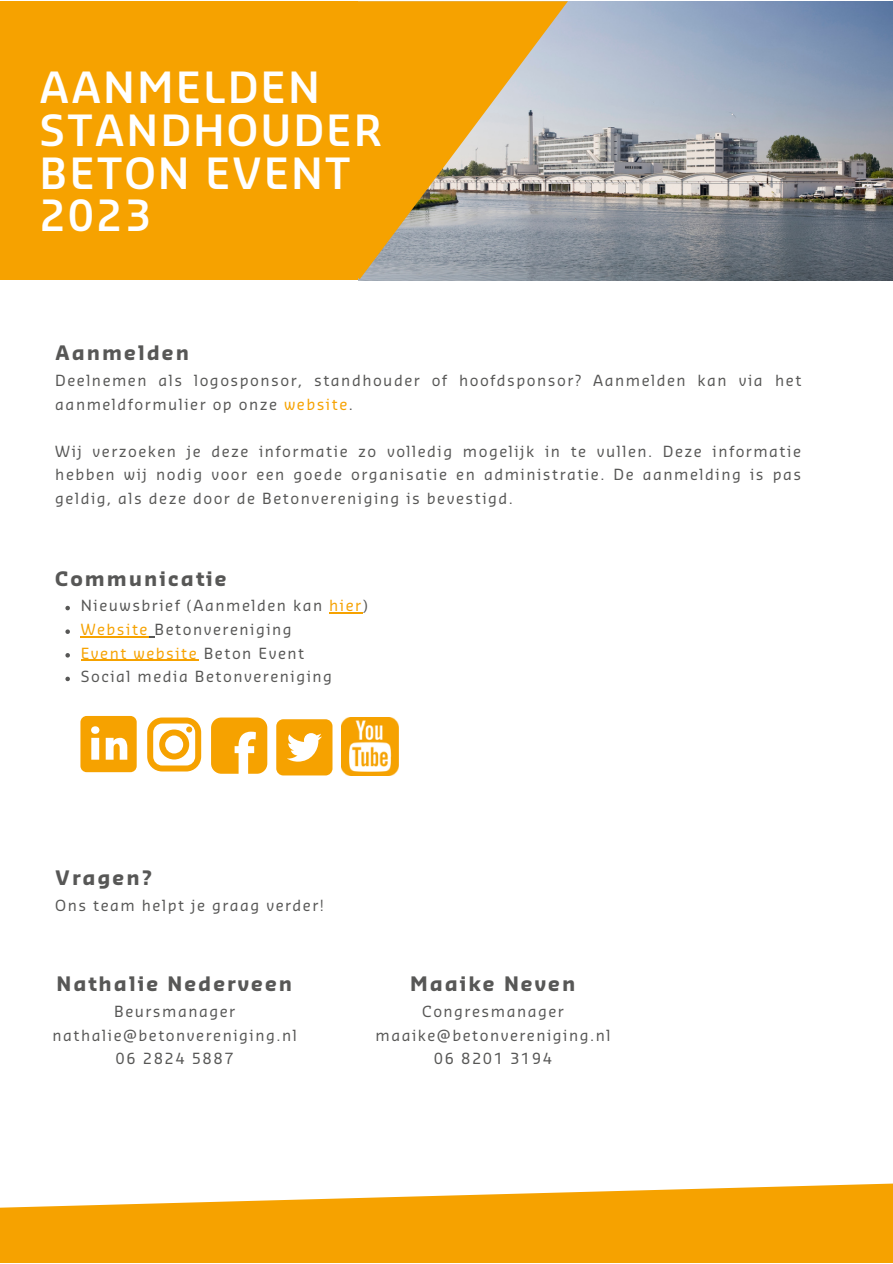
<style>
.page{position:relative;width:893px;height:1264px;background:#fff}
.page>*{position:absolute;margin:0;border:0;box-sizing:border-box;transform-origin:0 0}
.t1{font:600 42px/42.8px "Sansa Pro";letter-spacing:.05em;color:#fff}
.t2{font:700 19.5px "Sansa Pro";letter-spacing:.1em;color:#575756}
.t3{font:15px/23.5px "Sansa Pro";letter-spacing:.1em;color:#575756}
.s1{color:#f6a200}
</style>
<div class="page">
<img style="left:358px;top:1px;width:534px;height:279px">
<svg style="left:357px;top:1px;width:210px;height:278px;background:#d3a752"></svg>
<div style="left:0;top:1px;width:357px;height:279px;background:#f6a200"></div>
<svg style="left:0;top:1183px;width:892px;height:79px;fill:#f6a200"></svg>
<img style="left:341px;top:717px;width:57px;height:58px">
<svg style="left:65px;top:606px;width:5px;height:4px"></svg>
<hr style="left:329px;top:612px;width:33px;height:1px;background:#f6a200">
<svg style="left:65px;top:629px;width:5px;height:5px"></svg>
<hr style="left:81px;top:636px;width:68px;height:1px;background:#f6a200">
<svg style="left:65px;top:653px;width:5px;height:4px"></svg>
<hr style="left:81px;top:659px;width:117px;height:2px;background:#f6a200">
<svg style="left:65px;top:676px;width:5px;height:5px"></svg>
<svg style="left:147px;top:717px;width:54px;height:54px"></svg>
<svg style="left:211px;top:717px;width:56px;height:56px"></svg>
<svg style="left:80px;top:716px;width:57px;height:56px"></svg>
<div style="left:276px;top:719px;width:56px;height:56px;background:#f6a200;border-radius:7px"></div>
<svg style="left:287px;top:733px;width:35px;height:28px"></svg>
<h1 class="t1" style="left:40px;top:69px;width:344px">AANMELDEN<br>STANDHOUDER<br>BETON EVENT<br>2023</h1>
<h2 class="t2" style="left:55px;top:344px;width:135px">Aanmelden</h2>
<p class="t3" style="left:55px;top:369px;width:747px">Deelnemen als logosponsor, standhouder of hoofdsponsor? Aanmelden kan via het aanmeldformulier op onze <span class="s1">website</span>.</p>
<p class="t3" style="left:55px;top:440px;width:747px;text-align:justify">Wij verzoeken je deze informatie zo volledig mogelijk in te vullen. Deze informatie hebben wij nodig voor een goede organisatie en administratie. De aanmelding is pas geldig, als deze door de Betonvereniging is bevestigd.</p>
<h2 class="t2" style="left:55px;top:569px;width:173px">Communicatie</h2>
<p class="t3" style="left:81px;top:595px;width:288px">Nieuwsbrief (Aanmelden kan <span class="s1">hier</span>)<br><span class="s1">Website</span> Betonvereniging<br><span class="s1">Event website</span> Beton Event<br>Social media Betonvereniging</p>
<h2 class="t2" style="left:55px;top:869px;width:98px">Vragen?</h2>
<p class="t3" style="left:55px;top:894px;width:270px">Ons team helpt je graag verder!</p>
<h2 class="t2" style="left:57px;top:975px;width:237px">Nathalie Nederveen</h2>
<p class="t3" style="left:53px;top:1000px;width:246px;text-align:center">Beursmanager nathalie@betonvereniging.nl<br>06 2824 5887</p>
<h2 class="t2" style="left:410px;top:975px;width:167px">Maaike Neven</h2>
<p class="t3" style="left:375px;top:1000px;width:236px;text-align:center">Congresmanager maaike@betonvereniging.nl<br>06 8201 3194</p>
</div>
